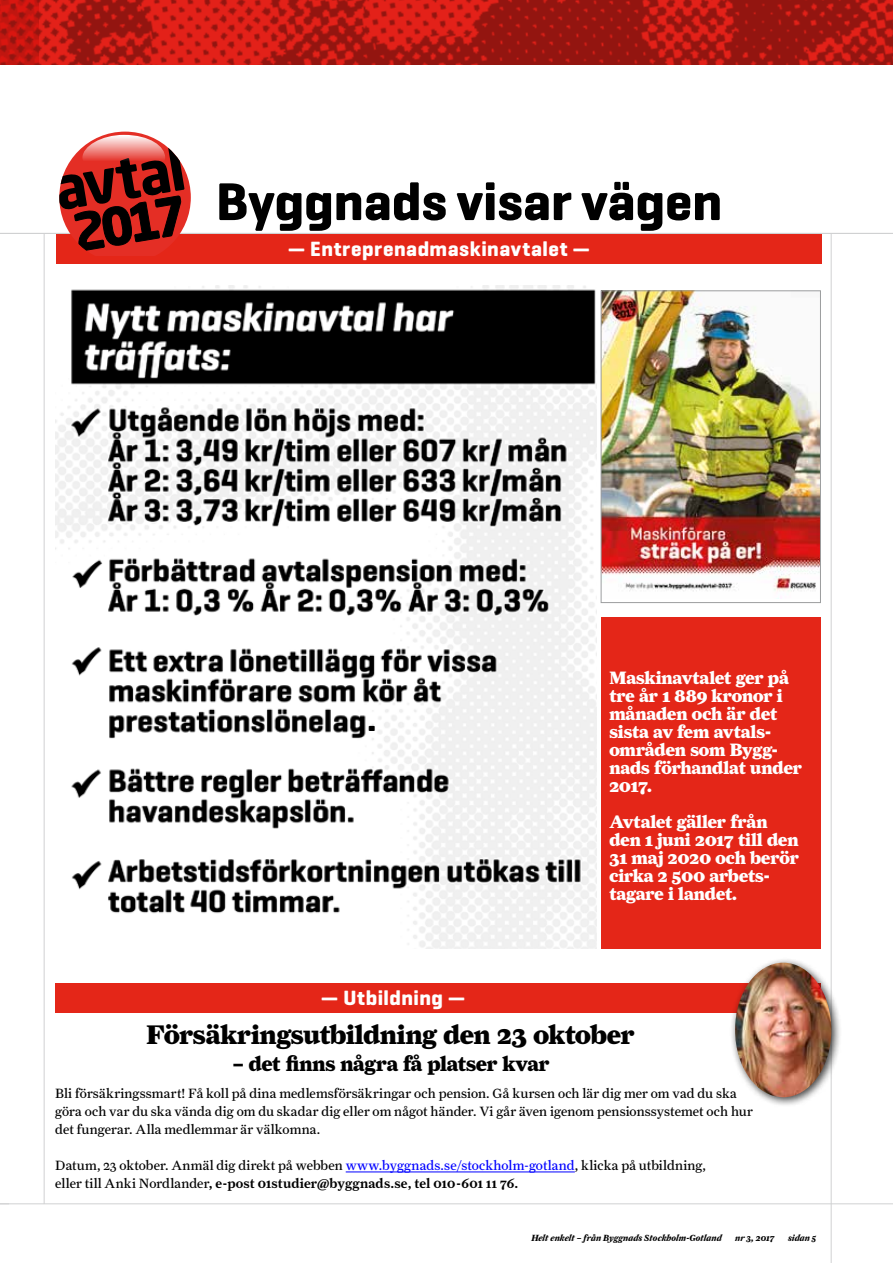
<style>
.page{position:relative;width:893px;height:1263px;background:#fff}
.page>*{position:absolute;margin:0;border:0;box-sizing:border-box;transform-origin:0 0}
.t1{font:700 54px "Geogrotesque";color:#000}
.t2{font:700 36px "Geogrotesque";color:#000}
.t3{font:27px "Farnham Display Black OSF";letter-spacing:-.01em;color:#000}
.t4{font:700 21px "Geogrotesque";letter-spacing:.025em;color:#fff}
.t5{font:21px "Farnham Display Black OSF";letter-spacing:-.01em;color:#000}
.t6{font:18px/18px "Farnham Display Black OSF";letter-spacing:-.005em;color:#fff}
.t7{font:13.5px/18px "Farnham Text";letter-spacing:.005em;color:#000}
.t8{font:13.5px "Farnham Text Semi";letter-spacing:.01em;color:#000}
.t9{font:italic 700 9px "Farnham Text";color:#000}
.s1{color:#00f}
.s2{font-family:"Farnham Text"}
</style>
<div class="page">
<hr style="left:0;top:1203px;width:893px;height:1px;background:#d0d1d2">
<svg style="left:0;top:0;width:893px;height:65px;background:#b21913"></svg>
<img style="left:55px;top:285px;width:542px;height:663px">
<hr style="left:831px;top:234px;width:1px;height:1029px;background:#d0d1d2">
<hr style="left:44px;top:234px;width:1px;height:970px;background:#d0d1d2">
<hr style="left:0;top:233px;width:893px;height:1px;background:#d0d1d2">
<div style="left:56px;top:234px;width:766px;height:30px;background:#e42618"></div>
<svg style="left:59px;top:132px;width:132px;height:123px"></svg>
<img style="left:603px;top:293px;width:216px;height:306px">
<div style="left:601px;top:291px;width:220px;height:312px;border:1px solid #9c9e9f"></div>
<div style="left:601px;top:617px;width:220px;height:331px;background:#e42618"></div>
<hr style="left:346px;top:1172px;width:229px;height:1px;background:#00f">
<div style="left:55px;top:983px;width:765px;height:30px;background:#e42618"></div>
<div style="left:729px;top:957px;width:113px;height:150px;background:#000;opacity:.75"></div>
<img style="left:735px;top:963px;width:96px;height:134px">
<h1 class="t1" style="left:216px;top:168px;width:508px">Byggnads visar vägen</h1>
<h3 class="t4" style="left:288px;top:235px;width:304px">— Entreprenadmaskinavtalet —</h3>
<h2 class="t2" style="left:367px;top:696px;width:11px">.</h2>
<h3 class="t4" style="left:321px;top:984px;width:146px">— Utbildning —</h3>
<h3 class="t6" style="left:609px;top:669px;width:194px">Maskinavtalet ger på tre år 1 889 kronor i månaden och är det sista av fem avtals&shy;områden som Bygg&shy;nads förhandlat under<br>2017.</h3>
<h3 class="t6" style="left:609px;top:813px;width:191px">Avtalet gäller från den 1 juni 2017 till den<br>31 maj 2020 och berör cirka 2 500 arbets&shy;tagare i landet.</h3>
<h3 class="t3" style="left:147px;top:1018px;width:490px">Försäkringsutbildning den 23 oktober</h3>
<h3 class="t5" style="left:233px;top:1051px;width:318px">– det finns några få platser kvar</h3>
<p class="t7" style="left:55px;top:1084px;width:699px">Bli försäkringssmart! Få koll på dina medlemsförsäkringar och pension. Gå kursen och lär dig mer om vad du ska göra och var du ska vända dig om du skadar dig eller om något händer. Vi går även igenom pensionssystemet och hur det fungerar. Alla medlemmar är välkomna.</p>
<p class="t7" style="left:55px;top:1156px;width:652px">Datum, 23 oktober. Anmäl dig direkt på webben <span class="s1">www.byggnads.se/stockholm-gotland</span>, klicka på utbildning,</p>
<p class="t8" style="left:55px;top:1175px;width:465px"><span class="s2">eller till Anki Nordlander</span>, e-post 01studier@byggnads.se, tel 010-601 11 76.</p>
<p class="t9" style="left:532px;top:1232px;width:192px">Helt enkelt – från Byggnads Stockholm-Gotland</p>
<p class="t9" style="left:735px;top:1232px;width:41px">nr 3, 2017</p>
<p class="t9" style="left:788px;top:1232px;width:30px">sidan 5</p>
</div>
